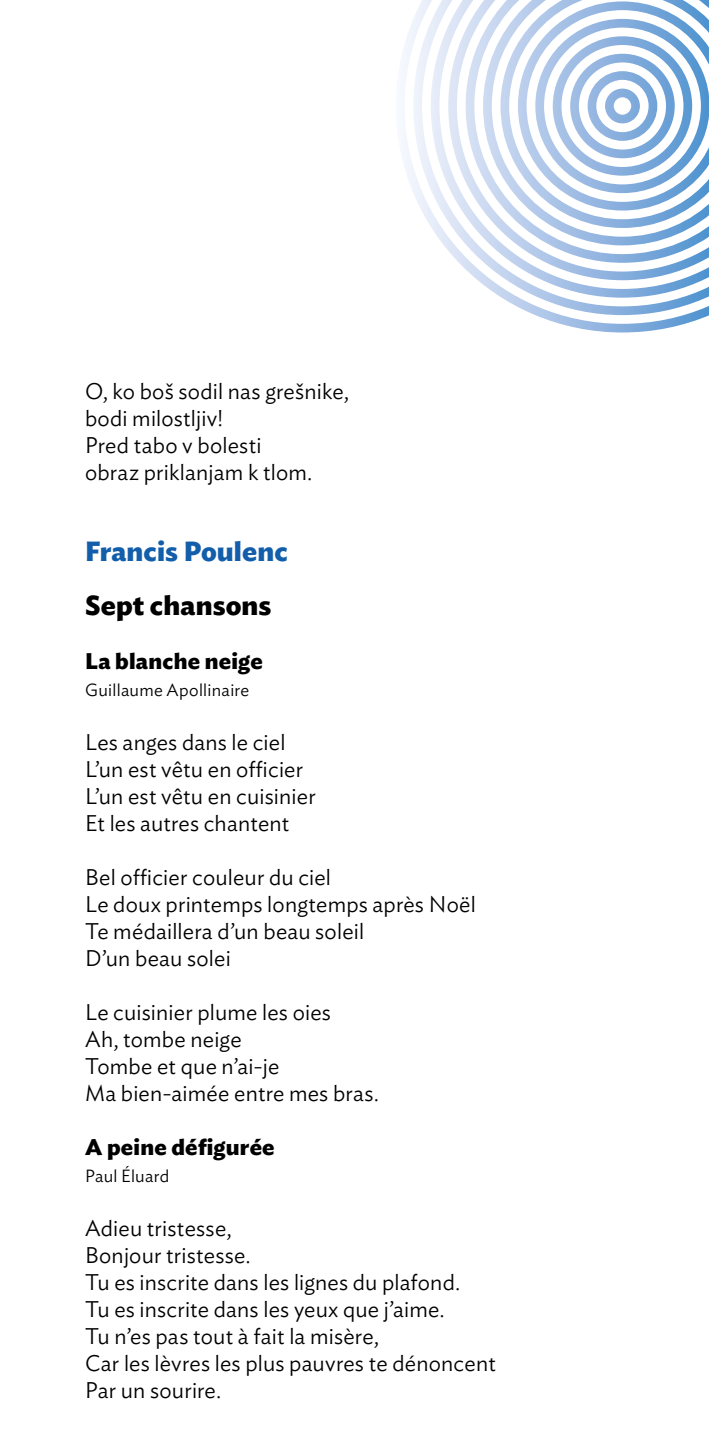
<style>
.page{position:relative;width:709px;height:1446px;background:#fff}
.page>*{position:absolute;margin:0;border:0;box-sizing:border-box;transform-origin:0 0}
.t1{font:700 27.5px "Ideal Sans";color:#135eab}
.t2{font:700 27.5px "Ideal Sans";letter-spacing:.005em;color:#000}
.t3{font:300 22.5px/27px "Ideal Sans";letter-spacing:.01em;color:#000}
.t4{font:700 22.5px "Ideal Sans";letter-spacing:.01em;color:#000}
.t5{font:300 17.5px "Ideal Sans";letter-spacing:.015em;color:#000}
</style>
<div class="page">
<svg style="left:402px;top:0;width:307px;height:332px"></svg>
<p class="t3" style="left:85px;top:376px;width:265px">O, ko boš sodil nas grešnike, bodi milostljiv!<br>Pred tabo v bolesti<br>obraz priklanjam k tlom.</p>
<p class="t1" style="left:85px;top:529px;width:204px">Francis Poulenc</p>
<p class="t2" style="left:85px;top:583px;width:188px">Sept chansons</p>
<p class="t4" style="left:85px;top:643px;width:179px">La blanche neige</p>
<p class="t5" style="left:85px;top:676px;width:166px">Guillaume Apollinaire</p>
<p class="t3" style="left:85px;top:727px;width:232px">Les anges dans le ciel<br>L’un est vêtu en officier<br>L’un est vêtu en cuisinier<br>Et les autres chantent</p>
<p class="t3" style="left:85px;top:862px;width:392px">Bel officier couleur du ciel<br>Le doux printemps longtemps après Noël<br>Te médaillera d’un beau soleil<br>D’un beau solei</p>
<p class="t3" style="left:85px;top:997px;width:295px">Le cuisinier plume les oies<br>Ah, tombe neige<br>Tombe et que n’ai-je<br>Ma bien-aimée entre mes bras.</p>
<p class="t4" style="left:85px;top:1129px;width:191px">A peine défigurée</p>
<p class="t5" style="left:85px;top:1162px;width:86px">Paul Éluard</p>
<p class="t3" style="left:85px;top:1213px;width:412px">Adieu tristesse,<br>Bonjour tristesse.<br>Tu es inscrite dans les lignes du plafond.<br>Tu es inscrite dans les yeux que j’aime.<br>Tu n’es pas tout à fait la misère,<br>Car les lèvres les plus pauvres te dénoncent<br>Par un sourire.</p>
</div>
